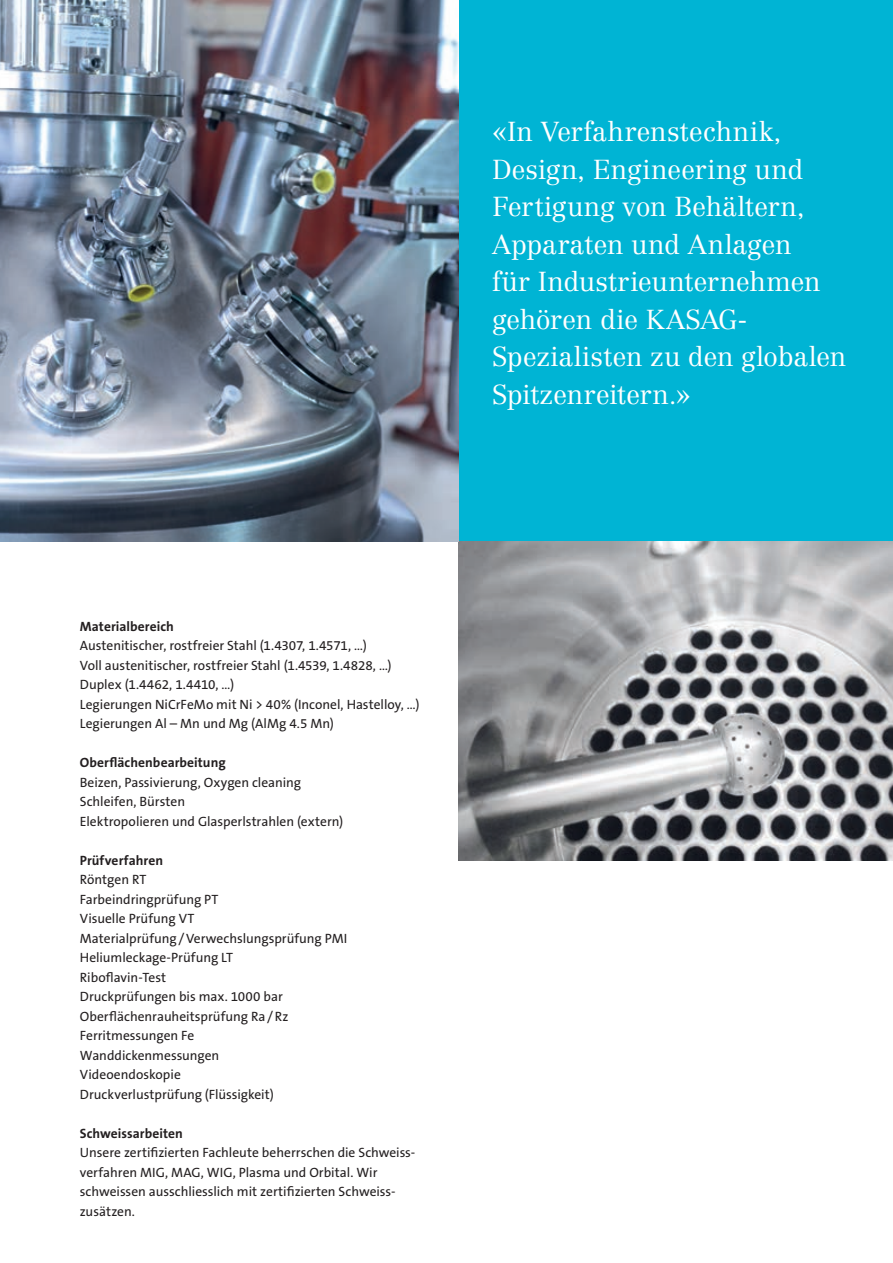
<style>
.page{position:relative;width:893px;height:1263px;background:#fff}
.page>*{position:absolute;margin:0;border:0;box-sizing:border-box;transform-origin:0 0}
.t1{font:300 27px/37.5px "Centennial";letter-spacing:-.005em;color:#fff}
.t2{font:13.5px/19.5px "The Sans B W5 Plain";color:#231f20}
.t3{font:700 13.5px "The Sans B W7";letter-spacing:.005em;color:#231f20}
</style>
<div class="page">
<div style="left:458px;top:0;width:435px;height:541px;background:#00b4d4"></div>
<img style="left:458px;top:541px;width:434px;height:320px">
<img style="left:0;top:0;width:458px;height:541px">
<hr style="left:892px;top:0;width:1px;height:1066px;background:#10476c">
<h1 class="t1" style="left:492px;top:113px;width:356px">«In Verfahrenstechnik,<br>Design, Engineering und<br>Fertigung von Behältern,<br>Apparaten und Anlagen<br>für Industrieunternehmen gehören die KASAG-<br>Spezialisten zu den globalen<br>Spitzenreitern.»</h1>
<p class="t3" style="left:80px;top:618px;width:96px">Materialbereich</p>
<p class="t2" style="left:80px;top:636px;width:341px">Austenitischer, rostfreier Stahl (1.4307, 1.4571, ...)<br>Voll austenitischer, rostfreier Stahl (1.4539, 1.4828, ...)<br>Duplex (1.4462, 1.4410, …)<br>Legierungen NiCrFeMo mit Ni &gt; 40% (Inconel, Hastelloy, ...)<br>Legierungen Al – Mn und Mg (AlMg 4.5 Mn)</p>
<p class="t3" style="left:80px;top:754px;width:147px">Oberflächenbearbeitung</p>
<p class="t2" style="left:80px;top:773px;width:265px">Beizen, Passivierung, Oxygen cleaning<br>Schleifen, Bürsten<br>Elektropolieren und Glasperlstrahlen (extern)</p>
<p class="t3" style="left:80px;top:852px;width:85px">Prüfverfahren</p>
<p class="t2" style="left:80px;top:870px;width:269px">Röntgen RT<br>Farbeindringprüfung PT<br>Visuelle Prüfung VT<br>Materialprüfung/Verwechslungsprüfung PMI<br>Heliumleckage-Prüfung LT<br>Riboflavin-Test<br>Druckprüfungen bis max. 1000 bar<br>Oberflächenrauheitsprüfung Ra/Rz<br>Ferritmessungen Fe<br>Wanddickenmessungen<br>Videoendoskopie<br>Druckverlustprüfung (Flüssigkeit)</p>
<p class="t3" style="left:80px;top:1124px;width:105px">Schweissarbeiten</p>
<p class="t2" style="left:80px;top:1143px;width:337px">Unsere zertifizierten Fachleute beherrschen die Schweiss&shy;verfahren MIG, MAG, WIG, Plasma und Orbital. Wir schweissen ausschliesslich mit zertifizierten Schweiss&shy;zusätzen.</p>
</div>
